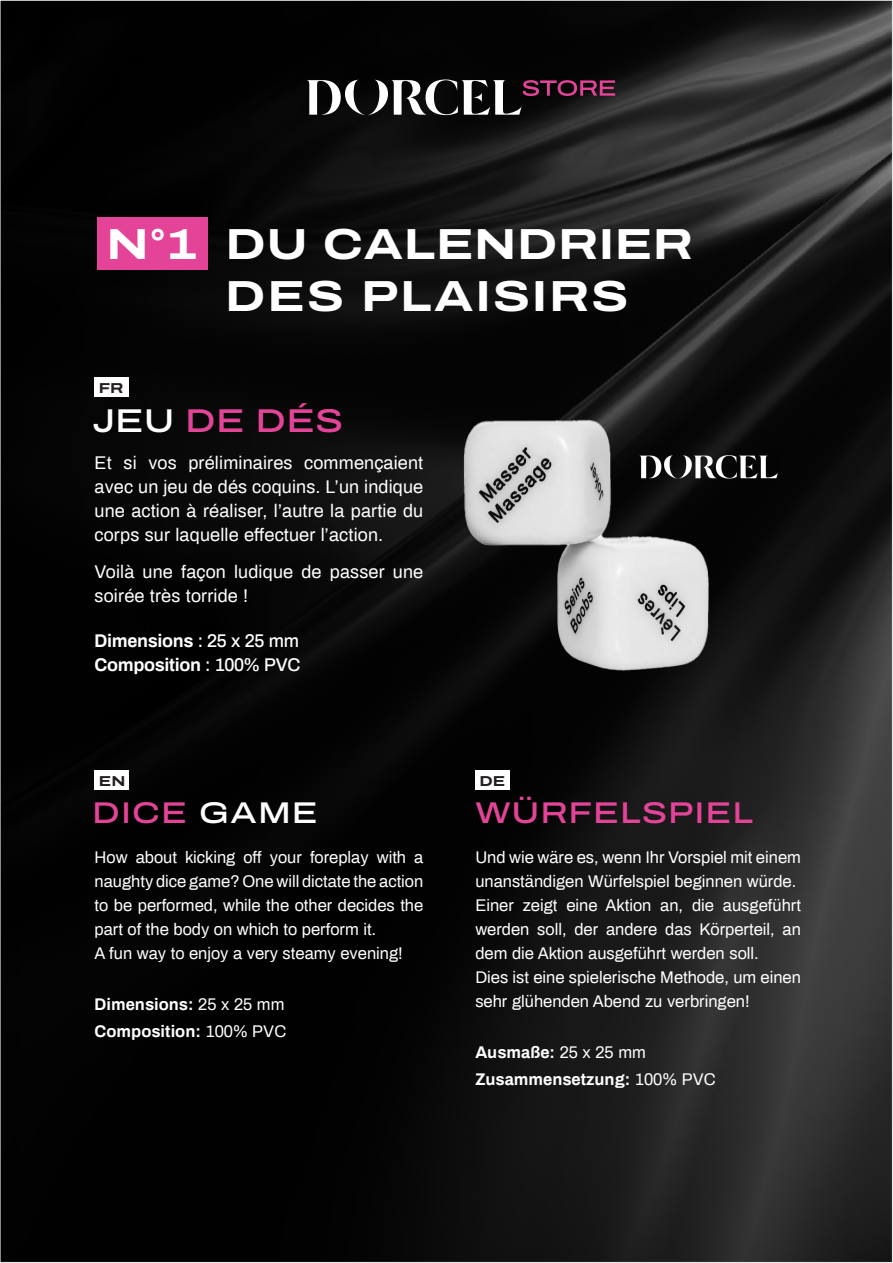
<style>
.page{position:relative;width:893px;height:1263px;background:#fff}
.page>*{position:absolute;margin:0;border:0;box-sizing:border-box;transform-origin:0 0}
.t1{font:700 43.5px "Archivo Expanded";letter-spacing:.01em;color:#fff}
.t2{font:700 43.5px "Archivo Expanded";letter-spacing:.04em;color:#fff}
.t3{font:500 33px "Archivo Expanded";color:#e44498}
.t4{font:500 30px "Archivo Expanded";letter-spacing:.03em;color:#e44498}
.t5{font:18px/24px "Archivo";letter-spacing:.01em;color:#fff;text-align:justify}
.t6{font:700 18px "Archivo";letter-spacing:-.02em;color:#fff}
.t7{font:16.5px/24px "Archivo";color:#fff;text-align:justify}
.t8{font:700 16.5px "Archivo";color:#fff}
.t9{font:700 14.4px "Archivo Expanded";color:#231f20}
.s1{color:#fff}
.s2{font-weight:500}
.s3{font-weight:400}
</style>
<div class="page">
<img style="left:2px;top:2px;width:889px;height:1259px">
<svg style="left:306px;top:79px;width:309px;height:36px"></svg>
<div style="left:95px;top:770px;width:34px;height:19px;background:#fff"></div>
<div style="left:475px;top:770px;width:34px;height:19px;background:#fff"></div>
<div style="left:97px;top:217px;width:110px;height:53px;background:#e44498"></div>
<img style="left:464px;top:420px;width:244px;height:251px">
<div style="left:95px;top:377px;width:34px;height:20px;background:#fff"></div>
<img style="left:640px;top:455px;width:137px;height:23px">
<p class="t1" style="left:106px;top:211px;width:588px">N°1 DU CALENDRIER</p>
<p class="t2" style="left:225px;top:264px;width:405px">DES PLAISIRS</p>
<p class="t9" style="left:99px;top:377px;width:26px">FR</p>
<p class="t3" style="left:92px;top:396px;width:252px"><span class="s1">JEU</span> DE DÉS</p>
<p class="t5" style="left:95px;top:450px;width:330px">Et si vos préliminaires commençaient avec un jeu de dés coquins. L’un indique une action à réaliser, l’autre la partie du corps sur laquelle effectuer l’action.</p>
<p class="t5" style="left:95px;top:559px;width:330px">Voilà une façon ludique de passer une soirée très torride !</p>
<p class="t6" style="left:95px;top:628px;width:206px">Dimensions <span class="s2">: 25 x 25 mm</span></p>
<p class="t6" style="left:95px;top:652px;width:207px">Composition <span class="s2">: 100% PVC</span></p>
<p class="t9" style="left:99px;top:770px;width:28px">EN</p>
<p class="t4" style="left:92px;top:790px;width:227px">DICE <span class="s1">GAME</span></p>
<p class="t7" style="left:95px;top:844px;width:330px">How about kicking off your foreplay with a naughty dice game? One will dictate the action to be performed, while the other decides the part of the body on which to perform it.</p>
<p class="t7" style="left:95px;top:940px;width:310px">A fun way to enjoy a very steamy evening!</p>
<p class="t8" style="left:95px;top:992px;width:191px">Dimensions: <span class="s3">25 x 25 mm</span></p>
<p class="t8" style="left:95px;top:1019px;width:193px">Composition: <span class="s3">100% PVC</span></p>
<p class="t9" style="left:479px;top:770px;width:27px">DE</p>
<p class="t4" style="left:475px;top:790px;width:279px">WÜRFELSPIEL</p>
<p class="t7" style="left:475px;top:844px;width:327px">Und wie wäre es, wenn Ihr Vorspiel mit einem unanständigen Würfelspiel beginnen würde.</p>
<p class="t7" style="left:475px;top:892px;width:327px">Einer zeigt eine Aktion an, die ausgeführt werden soll, der andere das Körperteil, an dem die Aktion ausgeführt werden soll.</p>
<p class="t7" style="left:475px;top:964px;width:327px">Dies ist eine spielerische Methode, um einen sehr glühenden Abend zu verbringen!</p>
<p class="t8" style="left:475px;top:1040px;width:172px">Ausmaße: <span class="s3">25 x 25 mm</span></p>
<p class="t8" style="left:475px;top:1067px;width:242px">Zusammensetzung: <span class="s3">100% PVC</span></p>
</div>
